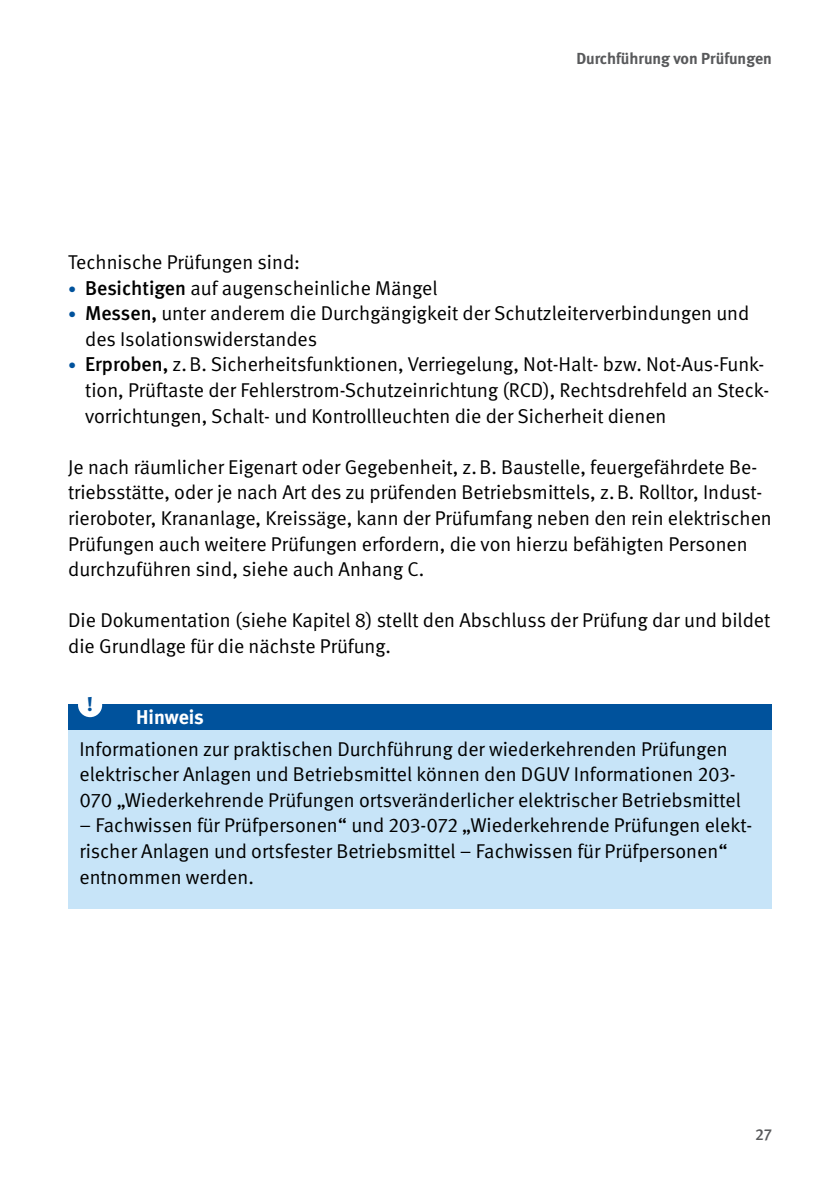
<style>
.page{position:relative;width:840px;height:1191px;background:#fff}
.page>*{position:absolute;margin:0;border:0;box-sizing:border-box;transform-origin:0 0}
.Fließtext_FT{font:20px/25.6px "DGUV Meta";color:#000}
.Fließtext_STG_FT{font:20px/25.6px "DGUV Meta";color:#000}
.Fließtext_STG_Titel{font:700 20px "DGUV Meta";color:#fff}
.t1{font:700 20px "DGUV Meta Serif";color:#00529c}
.t2{font:700 16px "DGUV Meta";color:#58595b}
.t3{font:500 16px "DGUV Meta";color:#58595b}
.s1{font-size:16px;color:#00529c}
.s2{font-weight:500}
</style>
<div class="page">
<div style="left:68px;top:704px;width:703px;height:26px;background:#00529c"></div>
<div style="left:68px;top:730px;width:703px;height:178px;background:#c7e4f8"></div>
<div style="left:78px;top:693px;width:24px;height:24px;background:#fff;border-radius:50%"></div>
<p class="t2" style="left:576px;top:49px;width:197px">Durchführung von Prüfungen</p>
<p class="Fließtext_FT" style="left:68px;top:250px;width:233px">Technische Prüfungen sind:</p>
<p class="Fließtext_FT" style="left:68px;top:275px;width:371px"><span class="s1">•</span> <span class="s2">Besichtigen</span> auf augenscheinliche Mängel</p>
<p class="Fließtext_FT" style="left:85px;top:301px;width:665px;text-indent:-17px"><span class="s1">•</span> <span class="s2">Messen,</span> unter anderem die Durchgängigkeit der Schutzleiterverbindungen und des Isolationswiderstandes</p>
<p class="Fließtext_FT" style="left:85px;top:352px;width:685px;text-indent:-17px"><span class="s1">•</span> <span class="s2">Erproben,</span> z.B. Sicherheitsfunktionen, Verriegelung, Not-Halt- bzw. Not-Aus-Funk&shy;tion, Prüftaste der Fehlerstrom-Schutzeinrichtung (RCD), Rechtsdrehfeld an Steck&shy;vorrichtungen, Schalt- und Kontrollleuchten die der Sicherheit dienen</p>
<p class="Fließtext_FT" style="left:68px;top:454px;width:704px">Je nach räumlicher Eigenart oder Gegebenheit, z.B. Baustelle, feuergefährdete Be&shy;triebsstätte, oder je nach Art des zu prüfenden Betriebsmittels, z.B. Rolltor, Indust&shy;rieroboter, Krananlage, Kreissäge, kann der Prüfumfang neben den rein elektrischen Prüfungen auch weitere Prüfungen erfordern, die von hierzu befähigten Personen durchzuführen sind, siehe auch Anhang C.</p>
<p class="Fließtext_FT" style="left:68px;top:608px;width:703px">Die Dokumentation (siehe Kapitel 8) stellt den Abschluss der Prüfung dar und bildet die Grundlage für die nächste Prüfung.</p>
<p class="t1" style="left:87px;top:692px;width:8px">!</p>
<p class="Fließtext_STG_Titel" style="left:136px;top:705px;width:69px">Hinweis</p>
<p class="Fließtext_STG_FT" style="left:79px;top:736px;width:662px">Informationen zur praktischen Durchführung der wiederkehrenden Prüfungen elektrischer Anlagen und Betriebsmittel können den DGUV Informationen 203-<br>070 „Wiederkehrende Prüfungen ortsveränderlicher elektrischer Betriebsmittel</p>
<p class="Fließtext_STG_FT" style="left:79px;top:813px;width:674px">– Fachwissen für Prüfpersonen“ und 203-072 „Wiederkehrende Prüfungen elekt&shy;rischer Anlagen und ortsfester Betriebsmittel – Fachwissen für Prüfpersonen“ entnommen werden.</p>
<p class="t3" style="left:754px;top:1124px;width:18px">27</p>
</div>
